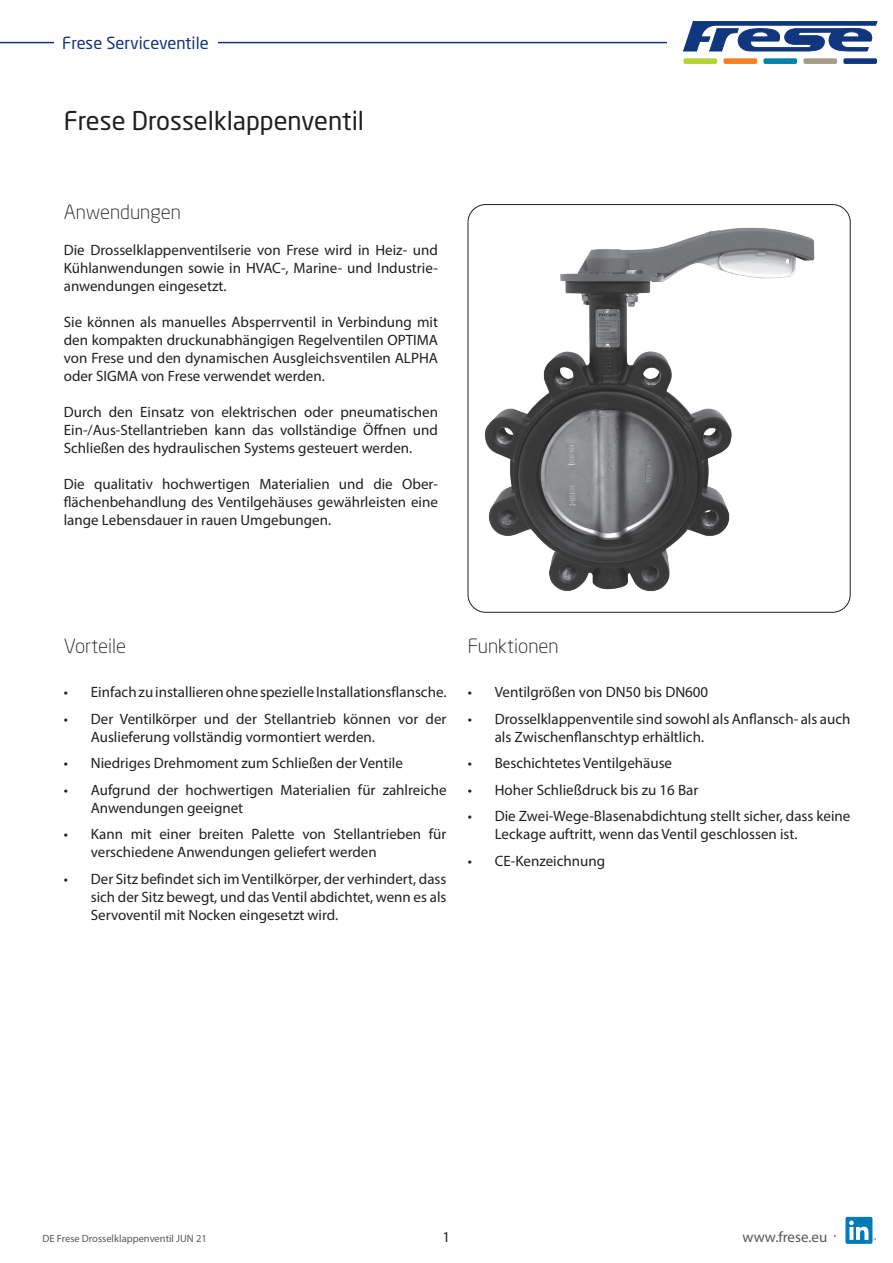
<style>
.page{position:relative;width:893px;height:1263px;background:#fff}
.page>*{position:absolute;margin:0;border:0;box-sizing:border-box;transform-origin:0 0}
.t1{font:25.5px "Neo Sans Pro";color:#231f20}
.Tekniske_data_-_Mell{font:300 19.5px "Neo Sans Pro";color:#231f20}
.t2{font:16.5px "Neo Sans Pro";color:#11367e}
.Tekniske_data_-_Brød{font:15px/18px "Myriad Pro";color:#231f20}
.t3{font:15px "Myriad Pro";color:#57585a}
.t4{font:10.5px "Myriad Pro";color:#57585a}
.s1{font-family:"Neo Sans"}
</style>
<div class="page">
<hr style="left:0;top:42px;width:893px;height:1px;background:#11367e">
<div style="left:54px;top:36px;width:163px;height:13px;background:#fff"></div>
<div style="left:668px;top:21px;width:225px;height:43px;background:#fff"></div>
<div style="left:684px;top:58px;width:33px;height:6px;background:#b5d334;border-radius:2px"></div>
<div style="left:723px;top:58px;width:34px;height:6px;background:#f58220;border-radius:2px"></div>
<div style="left:763px;top:58px;width:34px;height:6px;background:#0081a7;border-radius:2px"></div>
<div style="left:803px;top:58px;width:34px;height:6px;background:#a49c87;border-radius:2px"></div>
<div style="left:843px;top:58px;width:34px;height:6px;background:#11367e;border-radius:2px"></div>
<svg style="left:683px;top:21px;width:194px;height:30px"></svg>
<div style="left:845px;top:1217px;width:27px;height:27px;background:#007bb6;border-radius:2px"></div>
<svg style="left:849px;top:1220px;width:27px;height:20px"></svg>
<img style="left:484px;top:227px;width:331px;height:365px">
<p class="t2" style="left:62px;top:33px;width:148px">Frese Serviceventile</p>
<h1 class="t1" style="left:64px;top:105px;width:302px">Frese Drosselklappenventil</h1>
<p class="Tekniske_data_-_Mell" style="left:64px;top:200px;width:119px">Anwendungen</p>
<p class="Tekniske_data_-_Brød" style="left:64px;top:241px;width:376px;text-align:justify">Die Drosselklappenventilserie von Frese wird in Heiz- und Kühlanwendungen sowie in HVAC-, Marine- und Industrie&shy;anwendungen eingesetzt.</p>
<p class="Tekniske_data_-_Brød" style="left:64px;top:313px;width:376px;text-align:justify">Sie können als manuelles Absperrventil in Verbindung mit den kompakten druckunabhängigen Regelventilen OPTIMA von Frese und den dynamischen Ausgleichsventilen ALPHA oder SIGMA von Frese verwendet werden.</p>
<p class="Tekniske_data_-_Brød" style="left:64px;top:403px;width:376px;text-align:justify">Durch den Einsatz von elektrischen oder pneumatischen Ein-/Aus-Stellantrieben kann das vollständige Öffnen und Schließen des hydraulischen Systems gesteuert werden.</p>
<p class="Tekniske_data_-_Brød" style="left:64px;top:475px;width:376px;text-align:justify">Die qualitativ hochwertigen Materialien und die Ober&shy;flächenbehandlung des Ventilgehäuses gewährleisten eine lange Lebensdauer in rauen Umgebungen.</p>
<p class="Tekniske_data_-_Mell" style="left:64px;top:634px;width:64px">Vorteile</p>
<p class="Tekniske_data_-_Brød" style="left:64px;top:683px;width:384px">• Einfach zu installieren ohne spezielle Installationsflansche.</p>
<p class="Tekniske_data_-_Brød" style="left:91px;top:709px;width:357px;text-indent:-27px">• Der Ventilkörper und der Stellantrieb können vor der<br>Auslieferung vollständig vormontiert werden.</p>
<p class="Tekniske_data_-_Brød" style="left:64px;top:754px;width:341px">• Niedriges Drehmoment zum Schließen der Ventile</p>
<p class="Tekniske_data_-_Brød" style="left:91px;top:780px;width:357px;text-indent:-27px">• Aufgrund der hochwertigen Materialien für zahlreiche<br>Anwendungen geeignet</p>
<p class="Tekniske_data_-_Brød" style="left:91px;top:825px;width:357px;text-indent:-27px">• Kann mit einer breiten Palette von Stellantrieben für verschiedene Anwendungen geliefert werden</p>
<p class="Tekniske_data_-_Brød" style="left:91px;top:869px;width:357px;text-align:justify;text-indent:-27px">• Der Sitz befindet sich im Ventilkörper, der verhindert, dass sich der Sitz bewegt, und das Ventil abdichtet, wenn es als Servoventil mit Nocken eingesetzt wird.</p>
<p class="Tekniske_data_-_Mell" style="left:468px;top:634px;width:92px">Funktionen</p>
<p class="Tekniske_data_-_Brød" style="left:468px;top:683px;width:242px">• Ventilgrößen von DN50 bis DN600</p>
<p class="Tekniske_data_-_Brød" style="left:495px;top:709px;width:357px;text-indent:-27px">• Drosselklappenventile sind sowohl als Anflansch- als auch als Zwischenflanschtyp erhältlich.</p>
<p class="Tekniske_data_-_Brød" style="left:468px;top:754px;width:206px">• Beschichtetes Ventilgehäuse</p>
<p class="Tekniske_data_-_Brød" style="left:468px;top:780px;width:232px">• Hoher Schließdruck bis zu 16 Bar</p>
<p class="Tekniske_data_-_Brød" style="left:495px;top:807px;width:357px;text-indent:-27px">• Die Zwei-Wege-Blasenabdichtung stellt sicher, dass keine<br>Leckage auftritt, wenn das Ventil geschlossen ist.</p>
<p class="Tekniske_data_-_Brød" style="left:468px;top:851px;width:139px">• CE-Kenzeichnung</p>
<p class="t4" style="left:43px;top:1232px;width:166px">DE Frese Drosselklappenventil JUN 21</p>
<p class="Tekniske_data_-_Brød" style="left:443px;top:1227px;width:9px">1</p>
<p class="t3" style="left:742px;top:1227px;width:96px">www.frese.eu <span class="s1">·</span></p>
</div>
